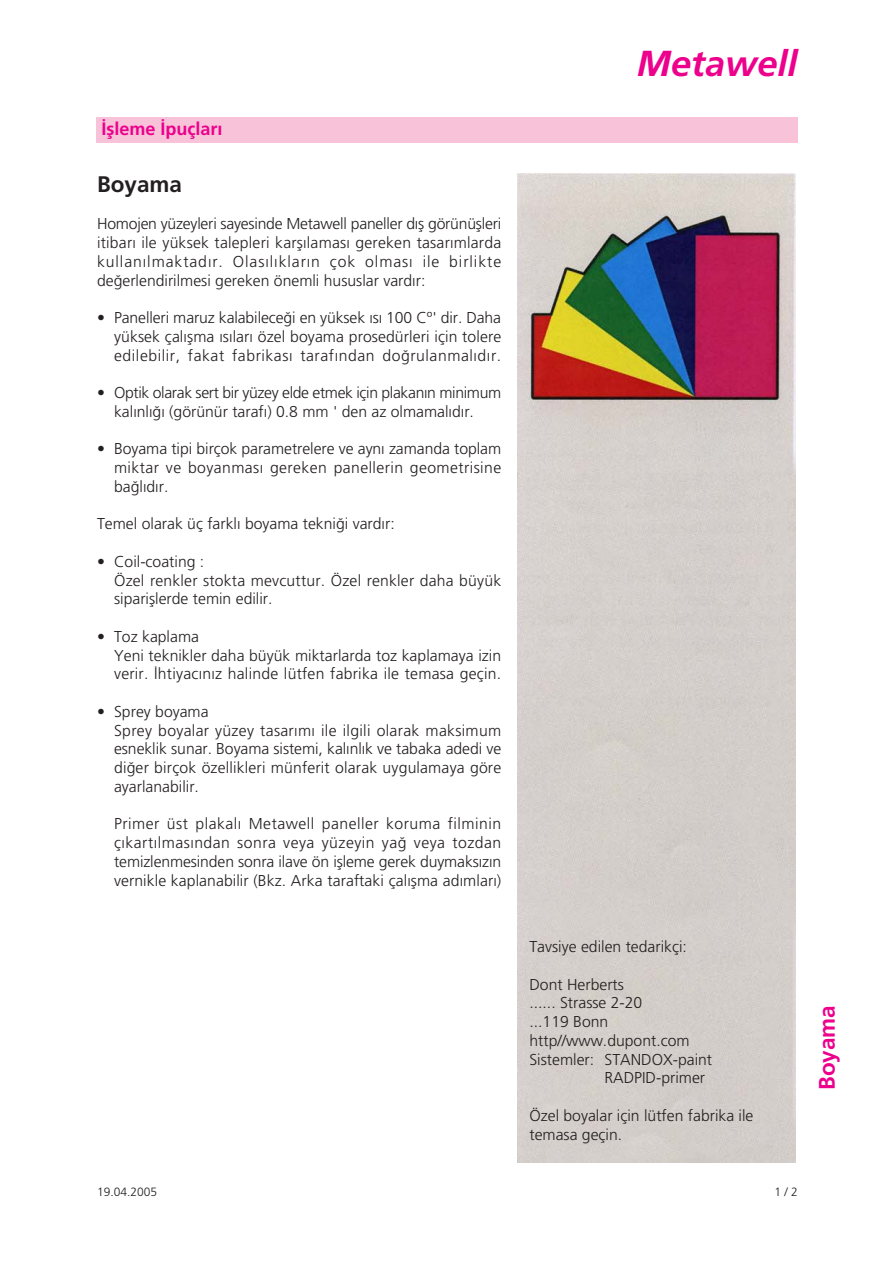
<style>
.page{position:relative;width:893px;height:1263px;background:#fff}
.page>*{position:absolute;margin:0;border:0;box-sizing:border-box;transform-origin:0 0}
.t1{font:italic 700 36.15px "Frutiger";color:#ec008c}
.t2{font:700 22.5px "Frutiger";color:#231f20}
.t3{font:700 22.5px "Frutiger";color:#ec008c}
.t4{font:700 18px "Frutiger";color:#ec008c}
.t5{font:300 15.75px/18.8px "Frutiger";color:#231f20;text-align:justify}
.t6{font:300 15.75px/18.8px "Frutiger";letter-spacing:-.02em;color:#231f20}
.t7{font:300 12px "Frutiger";color:#231f20}
</style>
<div class="page">
<img style="left:517px;top:174px;width:278px;height:988px">
<div style="left:96px;top:117px;width:701px;height:26px;background:#f8c2d9"></div>
<p class="t4" style="left:101px;top:121px;width:123px">‹flleme ‹puçlar›</p>
<h2 class="t2" style="left:97px;top:175px;width:87px">Boyama</h2>
<p class="t5" style="left:97px;top:216px;width:405px">Homojen yüzeyleri sayesinde Metawell paneller d›fl görünüflleri itibar› ile yüksek talepleri karfl›lamas› gereken tasar›mlarda kullan›lmaktad›r. Olas›l›klar›n çok olmas› ile birlikte de¤erlendirilmesi gereken önemli hususlar vard›r:</p>
<p class="t5" style="left:114px;top:309px;width:388px;text-indent:-17px">• Panelleri maruz kalabilece¤i en yüksek ›s› 100 Cº' dir. Daha yüksek çal›flma ›s›lar› özel boyama prosedürleri için tolere edilebilir, fakat fabrikas› taraf›ndan do¤rulanmal›d›r.</p>
<p class="t6" style="left:114px;top:384px;width:388px;text-indent:-17px">• Optik olarak sert bir yüzey elde etmek için plakan›n minimum kal›nl›¤› (görünür taraf›) 0.8 mm ' den az olmamal›d›r.</p>
<p class="t5" style="left:114px;top:441px;width:388px;text-indent:-17px">• Boyama tipi birçok parametrelere ve ayn› zamanda toplam miktar ve boyanmas› gereken panellerin geometrisine ba¤l›d›r.</p>
<p class="t5" style="left:97px;top:516px;width:299px">Temel olarak üç farkl› boyama tekni¤i vard›r:</p>
<p class="t5" style="left:114px;top:553px;width:388px;text-align:left;text-indent:-17px">• Coil-coating :<br>Özel renkler stokta mevcuttur. Özel renkler daha büyük siparifllerde temin edilir.</p>
<p class="t5" style="left:114px;top:628px;width:388px;text-align:left;text-indent:-17px">• Toz kaplama<br>Yeni teknikler daha büyük miktarlarda toz kaplamaya izin verir. ‹htiyac›n›z halinde lütfen fabrika ile temasa geçin.</p>
<p class="t5" style="left:114px;top:703px;width:388px;text-align:left;text-indent:-17px">• Sprey boyama<br>Sprey boyalar yüzey tasar›m› ile ilgili olarak maksimum esneklik sunar. Boyama sistemi, kal›nl›k ve tabaka adedi ve di¤er birçok özellikleri münferit olarak uygulamaya göre ayarlanabilir.</p>
<p class="t5" style="left:114px;top:816px;width:388px">Primer üst plakal› Metawell paneller koruma filminin ç›kart›lmas›ndan sonra veya yüzeyin ya¤ veya tozdan temizlenmesinden sonra ilave ön iflleme gerek duymaks›z›n vernikle kaplanabilir (Bkz. Arka taraftaki çal›flma ad›mlar›)</p>
<h1 class="t1" style="left:637px;top:49px;width:162px">Metawell</h1>
<p class="t5" style="left:529px;top:939px;width:159px">Tavsiye edilen tedarikçi:</p>
<p class="t5" style="left:529px;top:976px;width:96px">Dont Herberts</p>
<p class="t5" style="left:529px;top:995px;width:114px">...... Strasse 2-20</p>
<p class="t5" style="left:529px;top:1014px;width:80px">...119 Bonn</p>
<p class="t5" style="left:529px;top:1032px;width:162px">http//www.dupont.com</p>
<p class="t5" style="left:529px;top:1051px;width:184px">Sistemler: STANDOX-paint</p>
<p class="t5" style="left:604px;top:1070px;width:102px">RADPID-primer</p>
<p class="t5" style="left:529px;top:1107px;width:225px">Özel boyalar için lütfen fabrika ile temasa geçin.</p>
<p class="t7" style="left:97px;top:1187px;width:62px">19.04.2005</p>
<p class="t7" style="left:774px;top:1187px;width:25px">1 / 2</p>
<h2 class="t3" style="left:817px;top:1090px;width:87px;rotate:-90deg">Boyama</h2>
</div>
